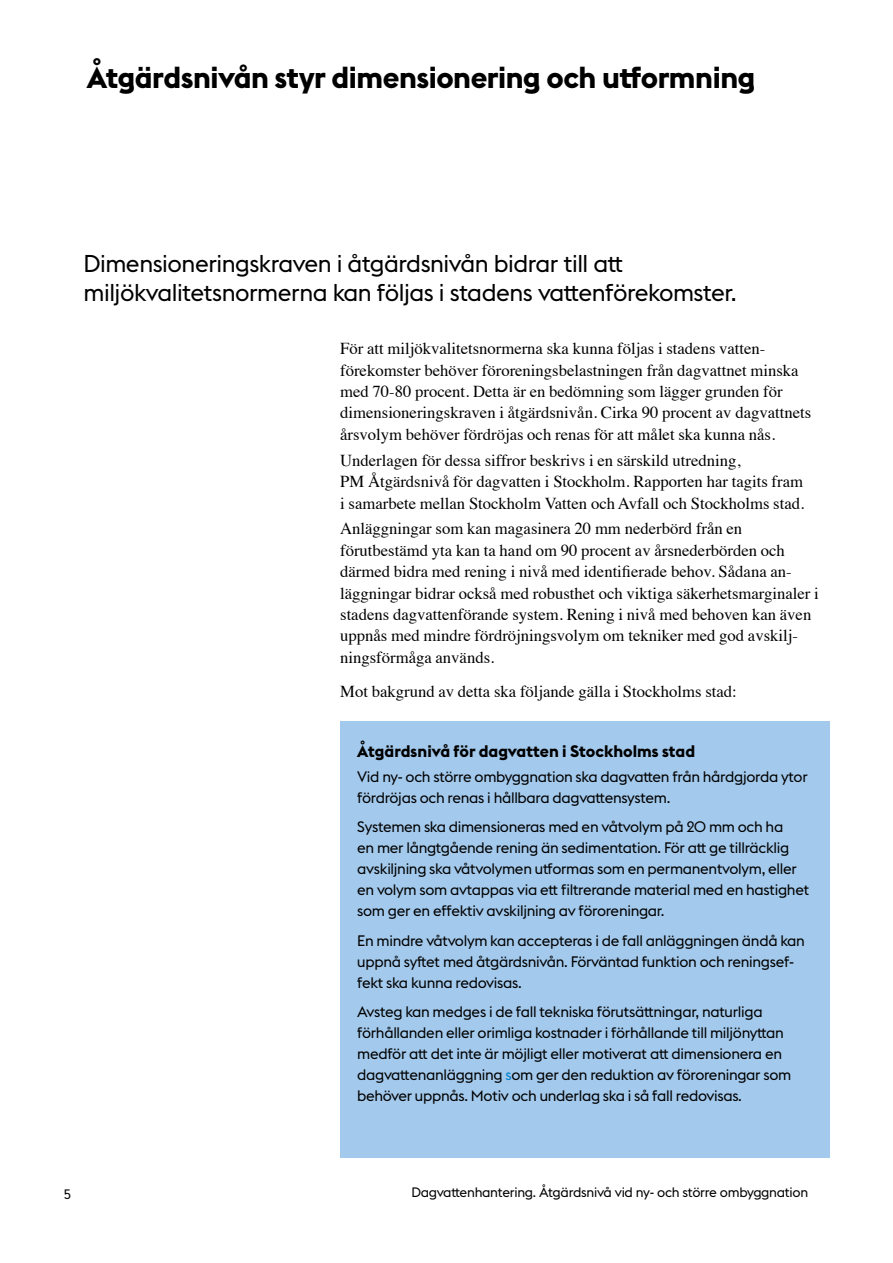
<style>
.page{position:relative;width:893px;height:1263px;background:#fff}
.page>*{position:absolute;margin:0;border:0;box-sizing:border-box;transform-origin:0 0}
.t1{font:700 30px "Stockholm Type";letter-spacing:-.015em;color:#000}
.t2{font:24px/28.8px "Stockholm Type";letter-spacing:-.02em;color:#000}
.t3{font:16.65px/21.5px "Times";color:#000}
.t4{font:700 16.5px "Stockholm Type";color:#000}
.t5{font:15px/21px "Stockholm Type";letter-spacing:-.02em;color:#000}
.t6{font:13.5px "Stockholm Type";letter-spacing:-.02em;color:#000}
.s1{color:#007fc8}
</style>
<div class="page">
<div style="left:340px;top:722px;width:489px;height:436px;background:#a3c9ec"></div>
<h1 class="t1" style="left:87px;top:56px;width:670px">Åtgärdsnivån styr dimensionering och utformning</h1>
<h2 class="t2" style="left:84px;top:248px;width:655px">Dimensioneringskraven i åtgärdsnivån bidrar till att miljökvalitetsnormerna kan följas i stadens vattenförekomster.</h2>
<p class="t3" style="left:340px;top:336px;width:473px">För att miljökvalitetsnormerna ska kunna följas i stadens vatten&shy;förekomster behöver föroreningsbelastningen från dagvattnet minska med 70-80 procent. Detta är en bedömning som lägger grunden för dimensioneringskraven i åtgärdsnivån. Cirka 90 procent av dagvattnets årsvolym behöver fördröjas och renas för att målet ska kunna nås.</p>
<p class="t3" style="left:340px;top:448px;width:466px">Underlagen för dessa siffror beskrivs i en särskild utredning,<br>PM Åtgärdsnivå för dagvatten i Stockholm. Rapporten har tagits fram i samarbete mellan Stockholm Vatten och Avfall och Stockholms stad.</p>
<p class="t3" style="left:340px;top:516px;width:480px">Anläggningar som kan magasinera 20 mm nederbörd från en förutbestämd yta kan ta hand om 90 procent av årsnederbörden och därmed bidra med rening i nivå med identifierade behov. Sådana an&shy;läggningar bidrar också med robusthet och viktiga säkerhetsmarginaler i stadens dagvattenförande system. Rening i nivå med behoven kan även uppnås med mindre fördröjningsvolym om tekniker med god avskilj&shy;ningsförmåga används.</p>
<p class="t3" style="left:340px;top:679px;width:398px">Mot bakgrund av detta ska följande gälla i Stockholms stad:</p>
<p class="t4" style="left:357px;top:739px;width:340px">Åtgärdsnivå för dagvatten i Stockholms stad</p>
<p class="t5" style="left:357px;top:765px;width:452px">Vid ny- och större ombyggnation ska dagvatten från hårdgjorda ytor fördröjas och renas i hållbara dagvattensystem.</p>
<p class="t5" style="left:357px;top:816px;width:454px">Systemen ska dimensioneras med en våtvolym på 20 mm och ha<br>en mer långtgående rening än sedimentation. För att ge tillräcklig avskiljning ska våtvolymen utformas som en permanentvolym, eller en volym som avtappas via ett filtrerande material med en hastighet som ger en effektiv avskiljning av föroreningar.</p>
<p class="t5" style="left:357px;top:929px;width:449px">En mindre våtvolym kan accepteras i de fall anläggningen ändå kan uppnå syftet med åtgärdsnivån. Förväntad funktion och reningsef&shy;fekt ska kunna redovisas.</p>
<p class="t5" style="left:357px;top:1001px;width:436px">Avsteg kan medges i de fall tekniska förutsättningar, naturliga förhållanden eller orimliga kostnader i förhållande till miljönyttan medför att det inte är möjligt eller motiverat att dimensionera en dagvattenanläggning <span class="s1">s</span>om ger den reduktion av föroreningar som behöver uppnås. Motiv och underlag ska i så fall redovisas.</p>
<p class="t6" style="left:64px;top:1185px;width:9px">5</p>
<p class="t6" style="left:411px;top:1183px;width:398px">Dagvattenhantering. Åtgärdsnivå vid ny- och större ombyggnation</p>
</div>
